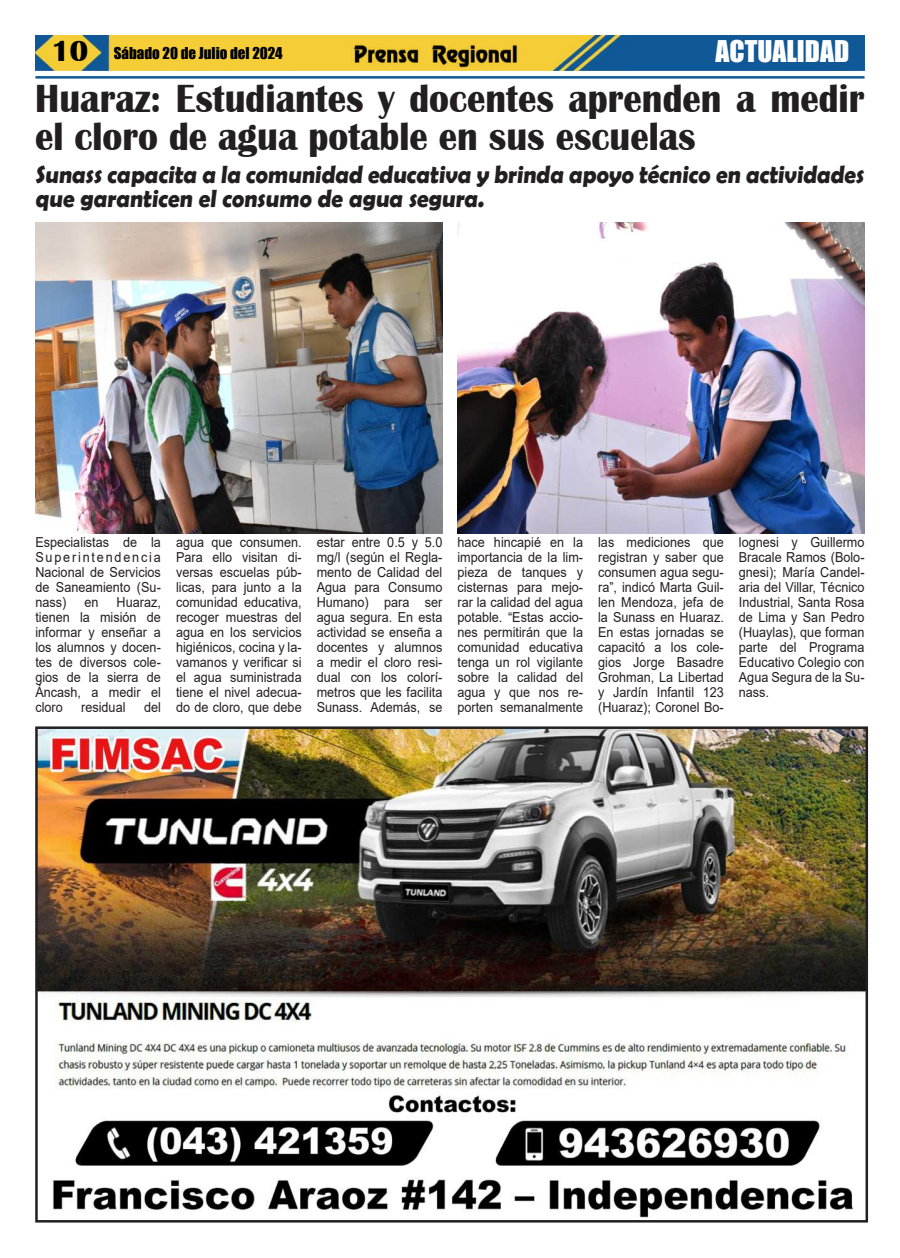
<style>
.page{position:relative;width:900px;height:1258px;background:#fff}
.page>*{position:absolute;margin:0;border:0;box-sizing:border-box;transform-origin:0 0}
.t1{font:700 40.38px/37.5px "Britannic";color:#231f20;scale:.91 1}
.t2{font:27.5px "Impact";color:#fff}
.t3{font:700 25px/23.8px "Berlin Sans FB Demi";color:#231f20;scale:.93 1}
.t4{font:15px "Impact";color:#000}
.t5{font:13.75px/15px "Arial";color:#231f20;text-align:justify;scale:.92 1}
.s1{font-family:"Britannic";font-weight:700;font-size:30px}
</style>
<div class="page">
<img style="left:35px;top:35px;width:830px;height:36px">
<hr style="left:35px;top:76px;width:830px;height:3px;background:#0f5998">
<img style="left:351px;top:41px;width:169px;height:27px">
<img style="left:38px;top:729px;width:827px;height:489px">
<img style="left:458px;top:222px;width:407px;height:312px">
<img style="left:35px;top:222px;width:407px;height:312px">
<p class="t4" style="left:52px;top:45px;width:233px"><span class="s1">10</span> Sábado 20 de Julio del 2024</p>
<h2 class="t2" style="left:716px;top:37px;width:135px">ACTUALIDAD</h2>
<h1 class="t1" style="left:35px;top:83px;width:913px">Huaraz: Estudiantes y docentes aprenden a medir el cloro de agua potable en sus escuelas</h1>
<h3 class="t3" style="left:35px;top:162px;width:896px">Sunass capacita a la comunidad educativa y brinda apoyo técnico en actividades que garanticen el consumo de agua segura.</h3>
<p class="t5" style="left:35px;top:536px;width:138px">Especialistas de la Superintendencia Nacional de Servicios de Saneamiento (Su&shy;nass)</p>
<p class="t5" style="left:35px;top:596px;width:138px;text-indent:81px">Huaraz, tienen la misión de informar y enseñar a los alumnos y docen&shy;tes de diversos cole&shy;gios de la sierra de Áncash, a medir el cloro</p>
<p class="t5" style="left:84px;top:596px;width:17px">en</p>
<p class="t5" style="left:81px;top:701px;width:50px">residual</p>
<p class="t5" style="left:144px;top:701px;width:20px">del</p>
<p class="t5" style="left:176px;top:536px;width:138px">agua que consumen.<br>Para ello visitan di&shy;versas escuelas púb&shy;licas, para junto a la comunidad educativa, recoger muestras del agua en los servicios higiénicos, cocina y la&shy;vamanos y veri昀椀car si el agua suministrada tiene el nivel adecua&shy;do de cloro, que debe</p>
<p class="t5" style="left:317px;top:536px;width:138px">estar entre 0.5 y 5.0 mg/l (según el Regla&shy;mento de Calidad del Agua para Consumo Humano) para ser agua segura. En esta actividad se enseña a docentes y alumnos a medir el cloro resi&shy;dual con los colorí&shy;metros que les facilita Sunass. Además, se</p>
<p class="t5" style="left:458px;top:536px;width:138px">hace hincapié en la importancia de la lim&shy;pieza de tanques y cisternas para mejo&shy;rar la calidad del agua potable. “Estas accio&shy;nes permitirán que la comunidad educativa tenga un rol vigilante sobre la calidad del agua y que nos re&shy;porten semanalmente</p>
<p class="t5" style="left:598px;top:536px;width:138px">las mediciones que registran y saber que consumen agua segu&shy;ra”, indicó Marta Guil&shy;len Mendoza, jefa de la Sunass en Huaraz.<br>En estas jornadas se capacitó a los cole&shy;gios Jorge Basadre Grohman, La Libertad y Jardín Infantil 123 (Huaraz); Coronel Bo-</p>
<p class="t5" style="left:739px;top:536px;width:138px">lognesi y Guillermo Bracale Ramos (Bolo&shy;gnesi); María Candel&shy;aria del Villar, Técnico Industrial, Santa Rosa de Lima y San Pedro (Huaylas), que forman parte del Programa Educativo Colegio con Agua Segura de la Su&shy;nass.</p>
</div>
